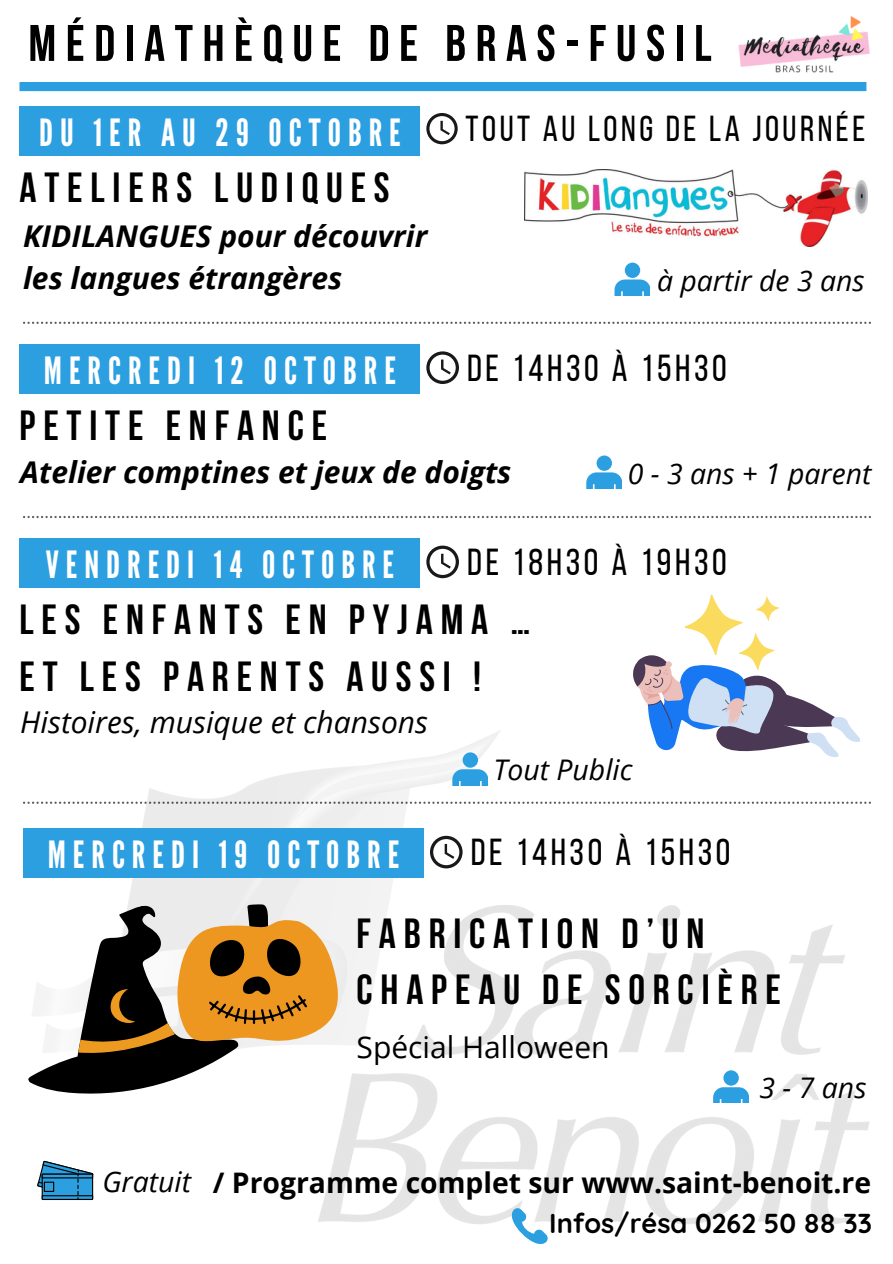
<style>
.page{position:relative;width:893px;height:1264px;background:#fff}
.page>*{position:absolute;margin:0;border:0;box-sizing:border-box;transform-origin:0 0}
.t1{font:700 51.3px "Bebas Neue";letter-spacing:.185em;color:#000}
.t2{font:700 42px/56.6px "Bebas Neue";letter-spacing:.185em;color:#000}
.t3{font:37.5px "League Gothic";letter-spacing:.185em;color:#fff}
.t4{font:37.5px "Bebas Neue";letter-spacing:.095em;color:#000}
.t5{font:36px "Bebas Neue";letter-spacing:.095em;color:#000}
.t6{font:italic 700 30px/41.5px "Open Sans";color:#000}
.t7{font:italic 30px "Open Sans";color:#000}
.t8{font:30px "Open Sans";color:#000}
.t9{font:italic 28.35px "Open Sans";color:#000}
.t10{font:700 28.35px "Open Sans";color:#000}
.t11{font:700 27.3px "Quicksand";color:#000}
</style>
<div class="page">
<img style="left:23px;top:730px;width:848px;height:494px">
<div style="left:19px;top:82px;width:847px;height:9px;background:#2c9fe1"></div>
<img style="left:738px;top:16px;width:132px;height:57px">
<svg style="left:503px;top:1207px;width:45px;height:37px"></svg>
<svg style="left:37px;top:1160px;width:56px;height:39px"></svg>
<div style="left:20px;top:106px;width:400px;height:49px;background:#2c9fe1"></div>
<div style="left:624px;top:263px;width:16px;height:15px;background:#2c9fe1;border-radius:50%"></div>
<svg style="left:614px;top:279px;width:35px;height:16px"></svg>
<svg style="left:23px;top:322px;width:847px;height:2px"></svg>
<svg style="left:426px;top:113px;width:31px;height:31px"></svg>
<div style="left:20px;top:344px;width:400px;height:49px;background:#2c9fe1"></div>
<div style="left:596px;top:455px;width:16px;height:16px;background:#2c9fe1;border-radius:50%"></div>
<svg style="left:586px;top:472px;width:35px;height:16px"></svg>
<svg style="left:23px;top:516px;width:847px;height:2px"></svg>
<svg style="left:426px;top:351px;width:33px;height:33px"></svg>
<div style="left:20px;top:538px;width:400px;height:50px;background:#2c9fe1"></div>
<svg style="left:23px;top:801px;width:847px;height:2px"></svg>
<svg style="left:426px;top:545px;width:33px;height:33px"></svg>
<div style="left:462px;top:752px;width:16px;height:15px;background:#2c9fe1;border-radius:50%"></div>
<svg style="left:452px;top:769px;width:35px;height:16px"></svg>
<div style="left:23px;top:828px;width:400px;height:50px;background:#2c9fe1"></div>
<div style="left:723px;top:1070px;width:15px;height:15px;background:#2c9fe1;border-radius:50%"></div>
<svg style="left:713px;top:1087px;width:35px;height:15px"></svg>
<svg style="left:430px;top:835px;width:32px;height:33px"></svg>
<svg style="left:23px;top:892px;width:222px;height:223px"></svg>
<svg style="left:68px;top:904px;width:272px;height:161px"></svg>
<img style="left:524px;top:170px;width:343px;height:76px">
<svg style="left:625px;top:594px;width:236px;height:175px"></svg>
<p class="t1" style="left:28px;top:22px;width:684px">MÉDIATHÈQUE DE BRAS-FUSIL</p>
<p class="t3" style="left:39px;top:110px;width:363px">DU 1ER AU 29 OCTOBRE</p>
<p class="t2" style="left:19px;top:163px;width:371px">ATELIERS LUDIQUES</p>
<p class="t6" style="left:23px;top:214px;width:406px">KIDILANGUES pour découvrir les langues étrangères</p>
<p class="t3" style="left:44px;top:349px;width:353px">MERCREDI 12 OCTOBRE</p>
<p class="t2" style="left:19px;top:401px;width:309px">PETITE ENFANCE</p>
<p class="t5" style="left:465px;top:114px;width:401px">TOUT AU LONG DE LA JOURNÉE</p>
<p class="t9" style="left:657px;top:260px;width:209px">à partir de 3 ans</p>
<p class="t4" style="left:467px;top:352px;width:261px">DE 14H30 À 15H30</p>
<p class="t6" style="left:20px;top:450px;width:492px">Atelier comptines et jeux de doigts</p>
<p class="t9" style="left:627px;top:453px;width:245px">0 - 3 ans + 1 parent</p>
<p class="t3" style="left:46px;top:543px;width:350px">VENDREDI 14 OCTOBRE</p>
<p class="t4" style="left:467px;top:546px;width:261px">DE 18H30 À 19H30</p>
<p class="t2" style="left:19px;top:595px;width:512px">LES ENFANTS EN PYJAMA …<br>ET LES PARENTS AUSSI !</p>
<p class="t7" style="left:20px;top:700px;width:409px">Histoires, musique et chansons</p>
<p class="t3" style="left:48px;top:833px;width:353px">MERCREDI 19 OCTOBRE</p>
<p class="t9" style="left:493px;top:750px;width:141px">Tout Public</p>
<p class="t4" style="left:470px;top:836px;width:261px">DE 14H30 À 15H30</p>
<p class="t2" style="left:356px;top:909px;width:426px">FABRICATION D’UN<br>CHAPEAU DE SORCIÈRE</p>
<p class="t8" style="left:356px;top:1026px;width:254px">Spécial Halloween</p>
<p class="t9" style="left:759px;top:1068px;width:108px">3-7ans</p>
<p class="t9" style="left:102px;top:1161px;width:90px">Gratuit</p>
<p class="t10" style="left:213px;top:1162px;width:659px">/ Programme complet sur www.saint-benoit.re</p>
<p class="t11" style="left:549px;top:1205px;width:324px">Infos/résa 0262 50 88 33</p>
</div>
